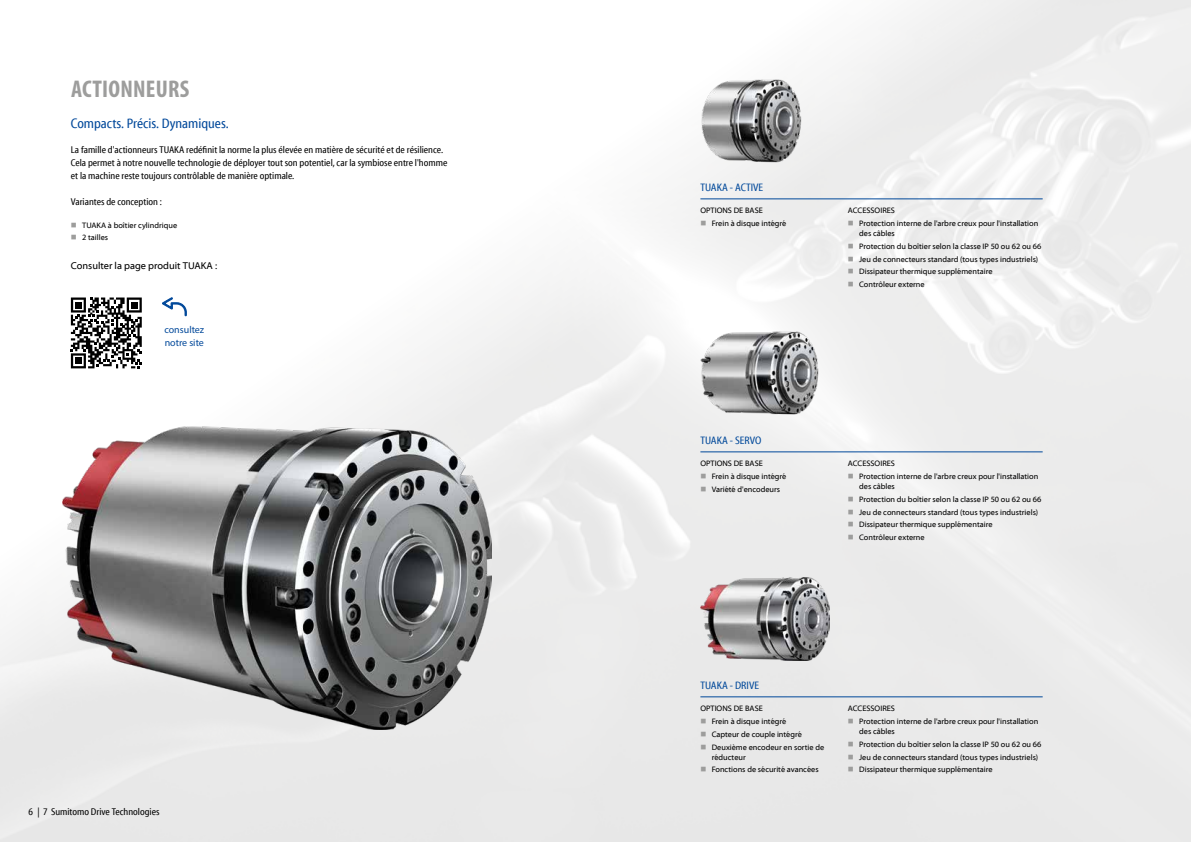
<style>
.page{position:relative;width:1191px;height:842px;background:#fff}
.page>*{position:absolute;margin:0;border:0;box-sizing:border-box;transform-origin:0 0}
.t1{font:700 condensed 24.2px "Myriad Pro";letter-spacing:.01em;color:#9d9d9c}
.t2{font:condensed 14px "Myriad Web Pro";color:#00489a}
.t3{font:condensed 11px "Myriad Web Pro";color:#00489a}
.t4{font:condensed 10px/13px "Myriad Web Pro";color:#000}
.t5{font:10px "Myriad Web Pro";color:#000}
.t6{font:10px/13px "Myriad Pro";color:#00489a}
.t7{font:8px/12.8px "Myriad Web Pro";color:#000}
</style>
<div class="page">
<img style="left:0;top:0;width:1191px;height:842px">
<img style="left:62px;top:426px;width:429px;height:303px">
<img style="left:700px;top:78px;width:115px;height:84px">
<img style="left:700px;top:578px;width:129px;height:82px">
<hr style="left:700px;top:198px;width:342px;height:1px;background:#00489a">
<img style="left:700px;top:325px;width:126px;height:90px">
<hr style="left:700px;top:451px;width:342px;height:1px;background:#00489a">
<hr style="left:700px;top:696px;width:342px;height:1px;background:#00489a">
<svg style="left:162px;top:297px;width:25px;height:19px"></svg>
<svg style="left:71px;top:297px;width:71px;height:71px"></svg>
<div style="left:75px;top:358px;width:7px;height:6px;background:#000"></div>
<svg style="left:72px;top:222px;width:4px;height:5px"></svg>
<svg style="left:72px;top:235px;width:4px;height:5px"></svg>
<svg style="left:701px;top:221px;width:4px;height:4px"></svg>
<svg style="left:848px;top:221px;width:5px;height:4px"></svg>
<svg style="left:848px;top:243px;width:5px;height:5px"></svg>
<svg style="left:848px;top:256px;width:5px;height:5px"></svg>
<svg style="left:848px;top:269px;width:5px;height:5px"></svg>
<svg style="left:848px;top:282px;width:5px;height:5px"></svg>
<svg style="left:701px;top:474px;width:4px;height:4px"></svg>
<svg style="left:701px;top:486px;width:4px;height:5px"></svg>
<svg style="left:848px;top:474px;width:5px;height:4px"></svg>
<svg style="left:848px;top:496px;width:5px;height:5px"></svg>
<svg style="left:848px;top:509px;width:5px;height:5px"></svg>
<svg style="left:848px;top:522px;width:5px;height:5px"></svg>
<svg style="left:848px;top:535px;width:5px;height:5px"></svg>
<svg style="left:701px;top:719px;width:4px;height:4px"></svg>
<svg style="left:701px;top:731px;width:4px;height:5px"></svg>
<svg style="left:701px;top:744px;width:4px;height:5px"></svg>
<svg style="left:701px;top:767px;width:4px;height:5px"></svg>
<svg style="left:848px;top:719px;width:5px;height:4px"></svg>
<svg style="left:848px;top:741px;width:5px;height:5px"></svg>
<svg style="left:848px;top:754px;width:5px;height:5px"></svg>
<svg style="left:848px;top:767px;width:5px;height:5px"></svg>
<h1 class="t1" style="left:71px;top:73px;width:120px">ACTIONNEURS</h1>
<h2 class="t2" style="left:71px;top:115px;width:159px">Compacts. Précis. Dynamiques.</h2>
<p class="t4" style="left:71px;top:143px;width:378px">La famille d'actionneurs TUAKA redéfinit la norme la plus élevée en matière de sécurité et de résilience.<br>Cela permet à notre nouvelle technologie de déployer tout son potentiel, car la symbiose entre l'homme et la machine reste toujours contrôlable de manière optimale.</p>
<p class="t4" style="left:71px;top:195px;width:93px">Variantes de conception :</p>
<p class="t7" style="left:82px;top:219px;width:96px">TUAKA à boîtier cylindrique<br>2 tailles</p>
<p class="t5" style="left:71px;top:260px;width:148px">Consulter la page produit TUAKA :</p>
<p class="t6" style="left:164px;top:323px;width:41px">consultez notre site</p>
<p class="t4" style="left:28px;top:806px;width:133px">6 | 7 Sumitomo Drive Technologies</p>
<h3 class="t3" style="left:700px;top:181px;width:64px">TUAKA - ACTIVE</h3>
<p class="t7" style="left:711px;top:204px;width:76px;text-indent:-11px">OPTIONS DE BASE<br>Frein à disque intégré</p>
<p class="t7" style="left:859px;top:204px;width:181px;text-indent:-11px">ACCESSOIRES<br>Protection interne de l'arbre creux pour l'installation</p>
<p class="t7" style="left:859px;top:227px;width:184px">des câbles<br>Protection du boîtier selon la classe IP 50 ou 62 ou 66<br>Jeu de connecteurs standard (tous types industriels)<br>Dissipateur thermique supplémentaire<br>Contrôleur externe</p>
<h3 class="t3" style="left:700px;top:434px;width:63px">TUAKA - SERVO</h3>
<p class="t7" style="left:711px;top:457px;width:76px;text-indent:-11px">OPTIONS DE BASE<br>Frein à disque intégré<br>Variété d'encodeurs</p>
<p class="t7" style="left:859px;top:457px;width:181px;text-indent:-11px">ACCESSOIRES<br>Protection interne de l'arbre creux pour l'installation</p>
<p class="t7" style="left:859px;top:480px;width:184px">des câbles<br>Protection du boîtier selon la classe IP 50 ou 62 ou 66<br>Jeu de connecteurs standard (tous types industriels)<br>Dissipateur thermique supplémentaire<br>Contrôleur externe</p>
<h3 class="t3" style="left:700px;top:679px;width:60px">TUAKA - DRIVE</h3>
<p class="t7" style="left:711px;top:702px;width:114px;text-indent:-11px">OPTIONS DE BASE<br>Frein à disque intégré<br>Capteur de couple intégré<br>Deuxième encodeur en sortie de</p>
<p class="t7" style="left:711px;top:751px;width:108px">réducteur<br>Fonctions de sécurité avancées</p>
<p class="t7" style="left:859px;top:702px;width:181px;text-indent:-11px">ACCESSOIRES<br>Protection interne de l'arbre creux pour l'installation</p>
<p class="t7" style="left:859px;top:725px;width:184px">des câbles<br>Protection du boîtier selon la classe IP 50 ou 62 ou 66<br>Jeu de connecteurs standard (tous types industriels)<br>Dissipateur thermique supplémentaire</p>
</div>
